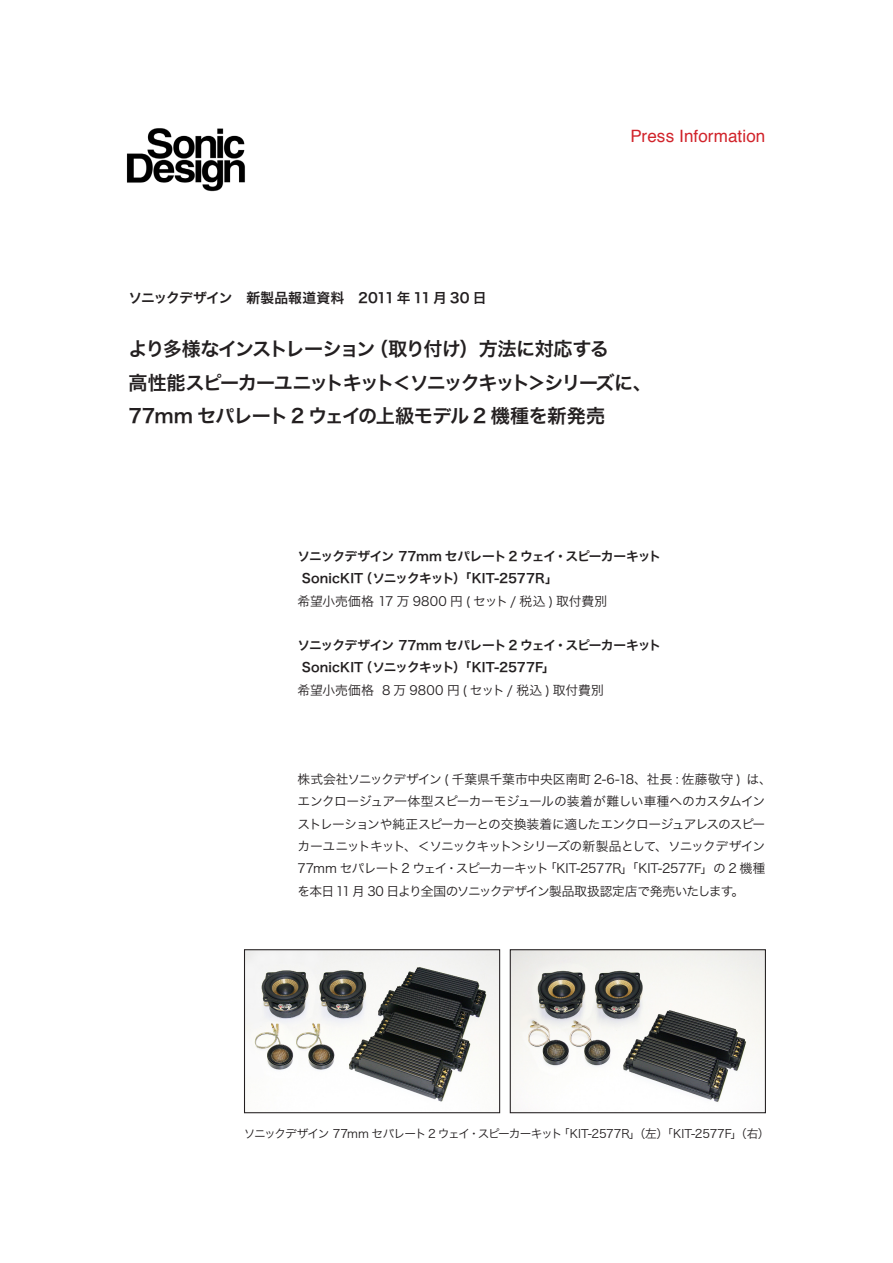
<style>
.page{position:relative;width:893px;height:1263px;background:#fff}
.page>*{position:absolute;margin:0;border:0;box-sizing:border-box;transform-origin:0 0}
.t1{font:19.2px "Hira Kaku Pro W6";letter-spacing:-.075em;color:#231f20}
.t2{font:19.2px "Hira Kaku Pro W6";letter-spacing:-.035em;color:#231f20}
.t3{font:16.95px "Helvetica";letter-spacing:.005em;color:#d1232a}
.t4{font:13.8px "Hira Kaku Pro W6";color:#231f20}
.t5{font:12.75px/22.4px "Hira Kaku Pro W3";letter-spacing:-.04em;color:#231f20}
.t6{font:12.75px "Hira Kaku Pro W6";letter-spacing:-.045em;color:#231f20}
.t7{font:12.75px "Hira Kaku Pro W6";color:#231f20}
.t8{font:12.75px "Hira Kaku Pro W3";letter-spacing:-.005em;color:#231f20}
.t9{font:12.75px "Hira Kaku Pro W3";color:#231f20}
.t10{font:11.7px "Hira Kaku Pro W3";letter-spacing:-.055em;color:#231f20}
</style>
<div class="page">
<img style="left:126px;top:128px;width:119px;height:64px">
<img style="left:512px;top:951px;width:252px;height:151px">
<div style="left:510px;top:949px;width:256px;height:164px;border:1px solid #231f20"></div>
<img style="left:246px;top:951px;width:252px;height:151px">
<div style="left:244px;top:949px;width:256px;height:164px;border:1px solid #231f20"></div>
<p class="t3" style="left:630px;top:123px;width:137px">Press Information</p>
<p class="t4" style="left:129px;top:285px;width:359px">ソニックデザイン　新製品報道資料　2011 年 11月 30 日</p>
<p class="t1" style="left:129px;top:332px;width:482px">より多様なインストレーション（取り付け）方法に対応する</p>
<p class="t1" style="left:129px;top:365px;width:525px">高性能スピーカーユニットキット＜ソニックキット＞シリーズに、</p>
<p class="t2" style="left:129px;top:399px;width:478px">77mm セパレート 2 ウェイの上級モデル 2 機種を新発売</p>
<p class="t6" style="left:298px;top:544px;width:365px">ソニックデザイン 77mm セパレート 2 ウェイ・スピーカーキット</p>
<p class="t7" style="left:302px;top:567px;width:258px">SonicKIT（ソニックキット）「KIT-2577R」</p>
<p class="t8" style="left:298px;top:589px;width:311px">希望小売価格 17 万 9800 円 ( セット/ 税込 ) 取付費別</p>
<p class="t6" style="left:298px;top:634px;width:365px">ソニックデザイン 77mm セパレート 2 ウェイ・スピーカーキット</p>
<p class="t7" style="left:302px;top:656px;width:254px">SonicKIT（ソニックキット）「KIT-2577F」</p>
<p class="t9" style="left:298px;top:679px;width:308px">希望小売価格 8 万 9800 円 ( セット/ 税込 ) 取付費別</p>
<p class="t5" style="left:298px;top:767px;width:476px">株式会社ソニックデザイン ( 千葉県千葉市中央区南町 2-6-18、社長 : 佐藤敬守 ) は、エンクロージュア一体型スピーカーモジュールの装着が難しい車種へのカスタムインストレーションや純正スピーカーとの交換装着に適したエンクロージュアレスのスピーカーユニットキット、＜ソニックキット＞シリーズの新製品として、ソニックデザイン77mm セパレート 2 ウェイ・スピーカーキット「KIT-2577R」「KIT-2577F」の 2 機種を本日 11 月 30 日より全国のソニックデザイン製品取扱認定店で発売いたします。</p>
<p class="t10" style="left:244px;top:1123px;width:527px">ソニックデザイン 77mm セパレート 2 ウェイ・スピーカーキット「KIT-2577R」（左）「KIT-2577F」（右）</p>
</div>
